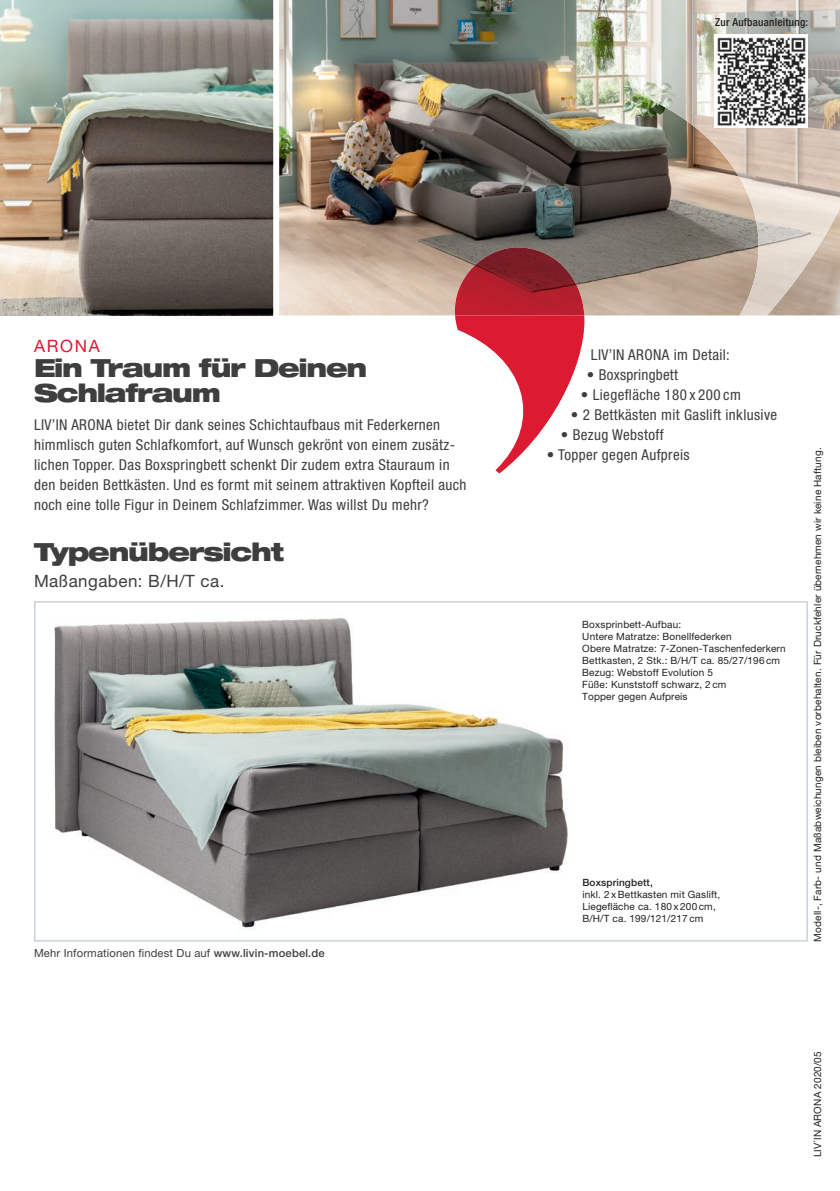
<style>
.page{position:relative;width:840px;height:1191px;background:#fff}
.page>*{position:absolute;margin:0;border:0;box-sizing:border-box;transform-origin:0 0}
.t1{font:900 expanded 25px/25px "Helvetica Neue LT Pro";letter-spacing:-.05em;color:#3e3e3f}
.t2{font:17px "Helvetica Neue LT Pro";letter-spacing:.025em;color:#3e3e3f}
.t3{font:17px "Helvetica Neue LT Pro";letter-spacing:.1em;color:#dc1a32}
.t4{font:condensed 15px/20px "Helvetica Neue LT Pro";letter-spacing:.025em;color:#3e3e3f}
.t5{font:11.2px "Helvetica Neue LT Pro";letter-spacing:.015em;color:#3e3e3f}
.t6{font:500 condensed 11px "Helvetica Neue LT Pro";letter-spacing:.025em;color:#231f20}
.t7{font:10px/12px "Helvetica Neue LT Pro";letter-spacing:.015em;color:#231f20}
.t8{font:500 10px "Helvetica Neue LT Pro";letter-spacing:.015em;color:#231f20}
.s1{font-weight:500}
</style>
<div class="page">
<img style="left:279px;top:0;width:560px;height:315px">
<svg style="left:0;top:0;width:273px;height:315px;background:#8e897f"></svg>
<svg style="left:704px;top:315px;width:62px;height:1px"></svg>
<img style="left:622px;top:0;width:163px;height:126px">
<img style="left:785px;top:0;width:54px;height:293px">
<img style="left:693px;top:126px;width:92px;height:63px">
<img style="left:739px;top:189px;width:46px;height:126px">
<svg style="left:455px;top:315px;width:129px;height:158px"></svg>
<img style="left:452px;top:247px;width:132px;height:68px">
<img style="left:714px;top:35px;width:93px;height:93px">
<svg style="left:34px;top:601px;width:773px;height:340px"></svg>
<img style="left:45px;top:609px;width:532px;height:328px">
<p class="t6" style="left:714px;top:16px;width:94px">Zur Aufbauanleitung:</p>
<p class="t3" style="left:34px;top:336px;width:67px">ARONA</p>
<h1 class="t1" style="left:34px;top:354px;width:335px">Ein Traum für Deinen<br>Schlafraum</h1>
<p class="t4" style="left:34px;top:415px;width:434px">LIV’IN ARONA bietet Dir dank seines Schichtaufbaus mit Federkernen himmlisch guten Schlafkomfort, auf Wunsch gekrönt von einem zusätz&shy;lichen Topper. Das Boxspringbett schenkt Dir zudem extra Stauraum in den beiden Bettkästen. Und es formt mit seinem attraktiven Kopfteil auch noch eine tolle Figur in Deinem Schlafzimmer. Was willst Du mehr?</p>
<h1 class="t1" style="left:34px;top:539px;width:251px">Typen übersicht</h1>
<p class="t2" style="left:34px;top:571px;width:192px">Maßangaben: B/H/T ca.</p>
<p class="t5" style="left:34px;top:946px;width:292px">Mehr Informationen findest Du auf <span class="s1">www.livin-moebel.de</span></p>
<p class="t4" style="left:590px;top:344px;width:140px">LIV’IN ARONA im Detail:</p>
<p class="t4" style="left:586px;top:364px;width:92px">• Boxspringbett</p>
<p class="t4" style="left:580px;top:384px;width:161px">• Liegefläche 180 x 200 cm</p>
<p class="t4" style="left:570px;top:404px;width:208px">• 2 Bettkästen mit Gaslift inklusive</p>
<p class="t4" style="left:560px;top:424px;width:104px">• Bezug Webstoff</p>
<p class="t4" style="left:546px;top:444px;width:144px">• Topper gegen Aufpreis</p>
<p class="t7" style="left:582px;top:618px;width:205px">Boxsprinbett-Aufbau:<br>Untere Matratze: Bonellfederken<br>Obere Matratze: 7-Zonen-Taschenfederkern<br>Bettkasten, 2 Stk.: B/H/T ca. 85/27/196 cm<br>Bezug: Webstoff Evolution 5<br>Füße: Kunststoff schwarz, 2 cm<br>Topper gegen Aufpreis</p>
<p class="t8" style="left:582px;top:876px;width:72px">Boxspringbett,</p>
<p class="t7" style="left:582px;top:888px;width:139px">inkl. 2 x Bettkasten mit Gaslift,<br>Liegefläche ca. 180 x 200 cm,<br>B/H/T ca. 199/121/217 cm</p>
<p class="t7" style="left:810px;top:941px;width:495px;rotate:-90deg">Modell-, Farb- und Maßabweichungen bleiben vorbehalten. Für Druckfehler übernehmen wir keine Haftung.</p>
<p class="t7" style="left:810px;top:1157px;width:108px;rotate:-90deg">LIV´IN ARONA 2020/05</p>
</div>
